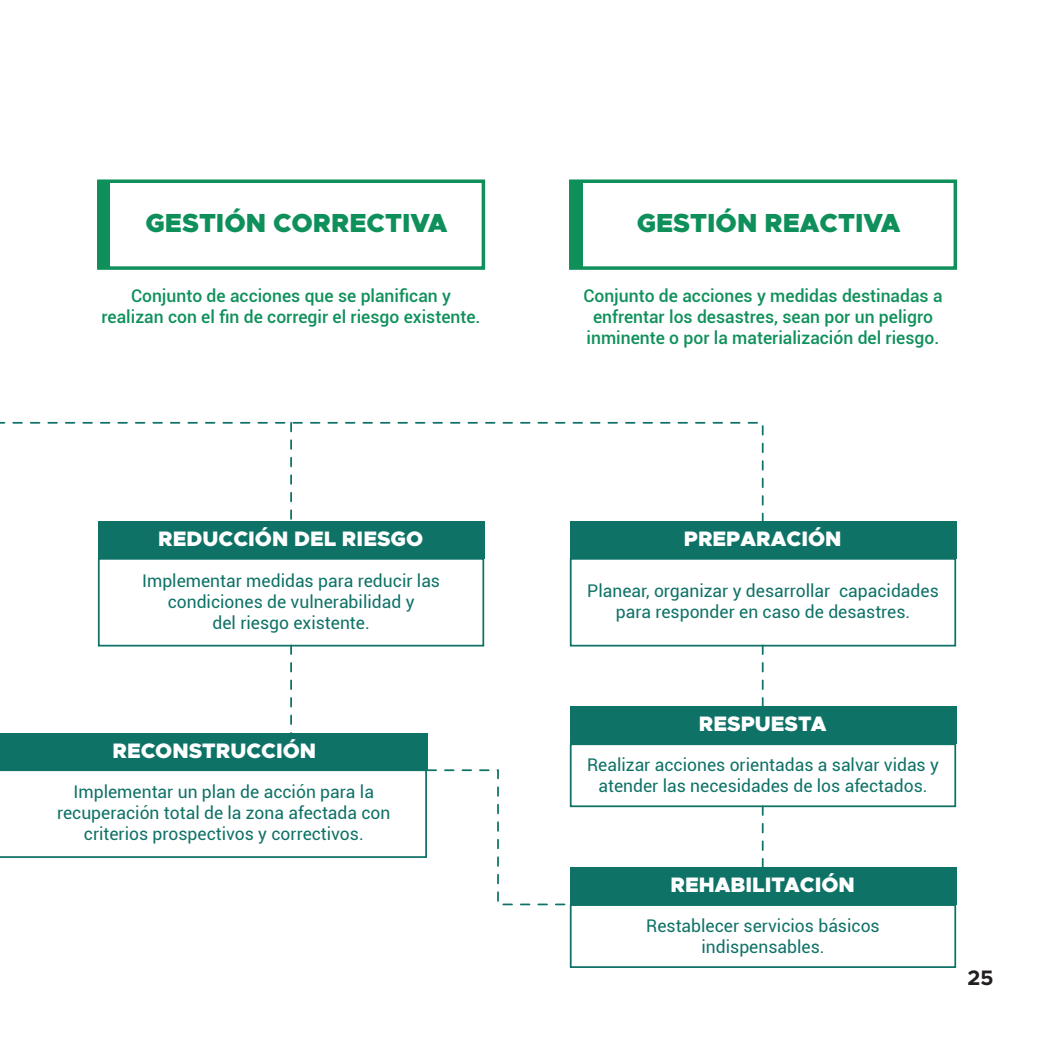
<style>
.page{position:relative;width:1042px;height:1042px;background:#fff}
.page>*{position:absolute;margin:0;border:0;box-sizing:border-box;transform-origin:0 0}
.t1{font:900 26.25px "Metropolis";color:#0f905b}
.t2{font:900 21px "Metropolis";color:#fff}
.t3{font:700 21px "Metropolis";color:#231f20}
.t4{font:17.5px/21px "Roboto";color:#0f7267;text-align:center}
.t5{font:500 17.5px/21px "Roboto";color:#0f905b;text-align:center}
</style>
<div class="page">
<div style="left:569px;top:179px;width:388px;height:91px;border:4px solid #0f905b"></div>
<div style="left:97px;top:179px;width:388px;height:91px;border:4px solid #0f905b"></div>
<svg style="left:762px;top:646px;width:1px;height:60px"></svg>
<svg style="left:290px;top:646px;width:2px;height:87px"></svg>
<svg style="left:762px;top:807px;width:1px;height:60px"></svg>
<svg style="left:0;top:421px;width:764px;height:103px"></svg>
<div style="left:570px;top:743px;width:386px;height:64px;border:2px solid #0f7267"></div>
<div style="left:570px;top:706px;width:386px;height:37px;background:#0f7267"></div>
<div style="left:570px;top:904px;width:386px;height:64px;border:2px solid #0f7267"></div>
<div style="left:570px;top:867px;width:386px;height:37px;background:#0f7267"></div>
<div style="left:98px;top:558px;width:386px;height:88px;border:2px solid #0f7267"></div>
<div style="left:98px;top:521px;width:386px;height:38px;background:#0f7267"></div>
<div style="left:0;top:733px;width:427px;height:37px;background:#0f7267"></div>
<div style="left:570px;top:558px;width:386px;height:88px;border:2px solid #0f7267"></div>
<div style="left:570px;top:521px;width:386px;height:38px;background:#0f7267"></div>
<div style="left:97px;top:181px;width:13px;height:87px;background:#0f905b"></div>
<div style="left:571px;top:181px;width:12px;height:87px;background:#0f905b"></div>
<svg style="left:0;top:768px;width:572px;height:138px"></svg>
<h1 class="t1" style="left:145px;top:206px;width:303px">GESTIÓN CORRECTIVA</h1>
<h1 class="t1" style="left:637px;top:206px;width:265px">GESTIÓN REACTIVA</h1>
<p class="t5" style="left:102px;top:284px;width:380px">Conjunto de acciones que se planifican y realizan con el fin de corregir el riesgo existente.</p>
<p class="t5" style="left:583px;top:284px;width:361px">Conjunto de acciones y medidas destinadas a enfrentar los desastres, sean por un peligro inminente o por la materialización del riesgo.</p>
<p class="t2" style="left:158px;top:526px;width:266px">REDUCCIÓN DEL RIESGO</p>
<p class="t4" style="left:142px;top:569px;width:299px">Implementar medidas para reducir las condiciones de vulnerabilidad y<br>del riesgo existente.</p>
<p class="t2" style="left:112px;top:737px;width:205px">RECONSTRUCCIÓN</p>
<p class="t4" style="left:57px;top:781px;width:335px">Implementar un plan de acción para la recuperación total de la zona afectada con criterios prospectivos y correctivos.</p>
<p class="t2" style="left:684px;top:526px;width:159px">PREPARACIÓN</p>
<p class="t4" style="left:587px;top:580px;width:353px">Planear, organizar y desarrollar capacidades para responder en caso de desastres.</p>
<p class="t2" style="left:699px;top:710px;width:129px">RESPUESTA</p>
<p class="t4" style="left:587px;top:754px;width:353px">Realizar acciones orientadas a salvar vidas y atender las necesidades de los afectados.</p>
<p class="t2" style="left:670px;top:871px;width:186px">REHABILITACIÓN</p>
<p class="t4" style="left:646px;top:914px;width:235px">Restablecer servicios básicos indispensables.</p>
<p class="t3" style="left:967px;top:964px;width:27px">25</p>
</div>
